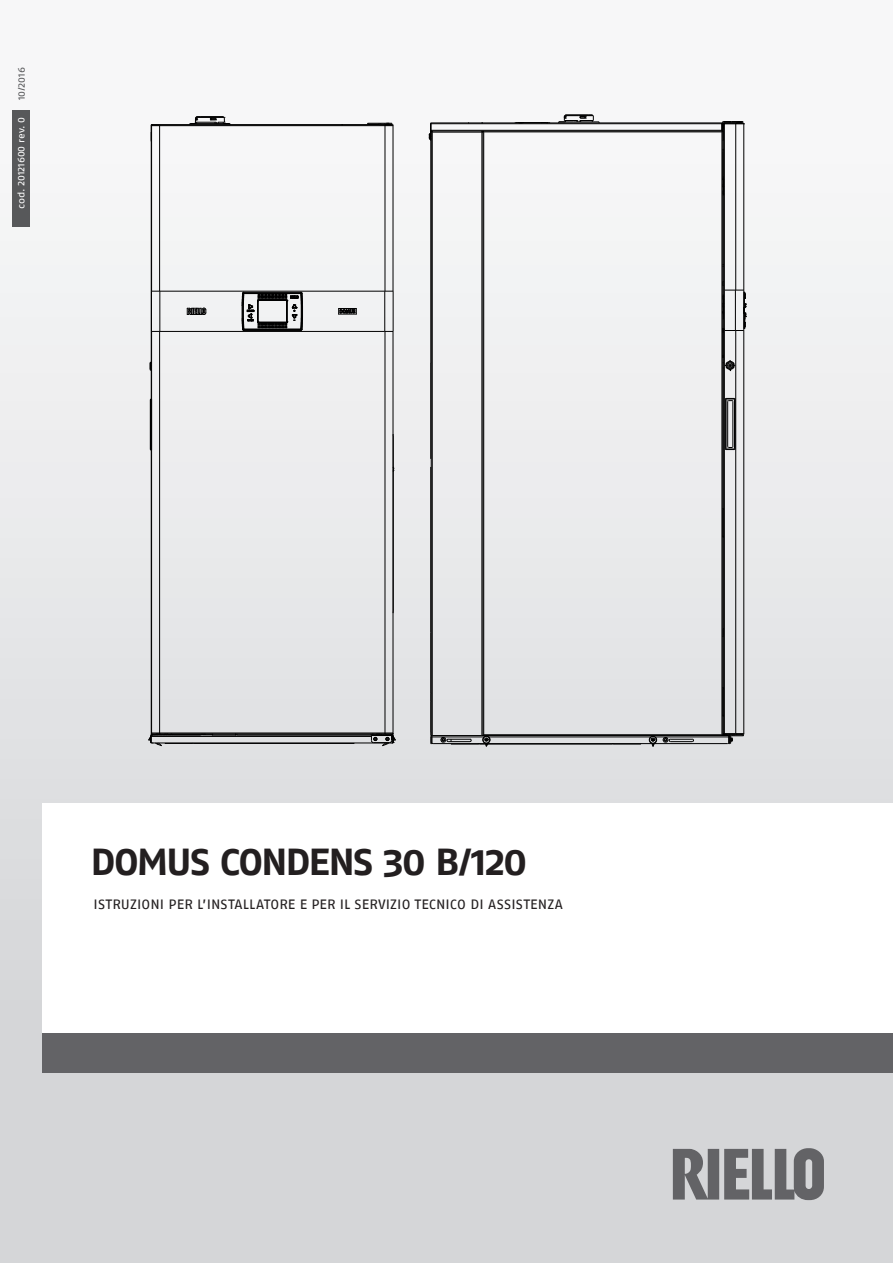
<style>
.page{position:relative;width:893px;height:1263px;background:#fff}
.page>*{position:absolute;margin:0;border:0;box-sizing:border-box;transform-origin:0 0}
.t1{font:37.5px "Fago Ex Bold Lf";letter-spacing:-.05em;color:#231f20}
.t2{font:13.5px "Fago Ex Regular Lf";letter-spacing:.01em;color:#231f20}
.t3{font:9.45px "Fago Ex Regular Lf";letter-spacing:-.005em;color:#fff}
.t4{font:9.45px "Fago Ex Regular Lf";letter-spacing:-.015em;color:#57585a}
</style>
<div class="page">
<div style="left:0;top:0;width:893px;height:1263px;background:linear-gradient(to bottom,#f9f9fa,#d0d1d3)"></div>
<div style="left:43px;top:1033px;width:850px;height:40px;background:#636366"></div>
<div style="left:43px;top:803px;width:850px;height:230px;background:#fff"></div>
<div style="left:13px;top:110px;width:17px;height:116px;background:#57585a"></div>
<svg style="left:673px;top:1148px;width:151px;height:52px;background:#88888b"></svg>
<hr style="left:152px;top:742px;width:239px;height:1px;background:#000">
<hr style="left:151px;top:736px;width:220px;height:1px;background:#000">
<hr style="left:237px;top:734px;width:134px;height:1px;background:#000">
<hr style="left:193px;top:743px;width:133px;height:1px;background:#000">
<svg style="left:326px;top:743px;width:29px;height:1px"></svg>
<svg style="left:392px;top:466px;width:3px;height:7px"></svg>
<svg style="left:189px;top:116px;width:42px;height:8px"></svg>
<svg style="left:149px;top:361px;width:2px;height:10px"></svg>
<hr style="left:393px;top:126px;width:1px;height:165px;background:#000">
<hr style="left:393px;top:331px;width:1px;height:402px;background:#000">
<hr style="left:385px;top:126px;width:1px;height:165px;background:#000">
<hr style="left:385px;top:331px;width:1px;height:402px;background:#000">
<hr style="left:160px;top:125px;width:225px;height:1px;background:#000">
<hr style="left:159px;top:126px;width:1px;height:165px;background:#000">
<hr style="left:159px;top:331px;width:1px;height:402px;background:#000">
<hr style="left:160px;top:124px;width:225px;height:1px;background:#000">
<hr style="left:151px;top:126px;width:1px;height:165px;background:#000">
<hr style="left:151px;top:331px;width:1px;height:402px;background:#000">
<hr style="left:160px;top:733px;width:225px;height:1px;background:#000">
<svg style="left:147px;top:732px;width:91px;height:15px"></svg>
<svg style="left:150px;top:124px;width:10px;height:19px"></svg>
<hr style="left:151px;top:291px;width:1px;height:40px;background:#000">
<hr style="left:160px;top:291px;width:1px;height:40px;background:#000">
<svg style="left:242px;top:292px;width:61px;height:39px"></svg>
<hr style="left:244px;top:330px;width:57px;height:1px;background:#000">
<hr style="left:384px;top:291px;width:1px;height:40px;background:#000">
<hr style="left:160px;top:291px;width:225px;height:1px;background:#000">
<hr style="left:160px;top:331px;width:225px;height:1px;background:#000">
<hr style="left:393px;top:291px;width:1px;height:40px;background:#000">
<svg style="left:367px;top:123px;width:27px;height:3px"></svg>
<svg style="left:370px;top:732px;width:27px;height:15px"></svg>
<hr style="left:150px;top:400px;width:1px;height:49px;background:#000">
<svg style="left:338px;top:308px;width:19px;height:7px"></svg>
<svg style="left:187px;top:308px;width:20px;height:7px"></svg>
<hr style="left:433px;top:743px;width:295px;height:1px;background:#000">
<hr style="left:489px;top:737px;width:162px;height:1px;background:#000">
<hr style="left:655px;top:737px;width:74px;height:1px;background:#000">
<svg style="left:662px;top:736px;width:32px;height:7px"></svg>
<hr style="left:487px;top:744px;width:125px;height:1px;background:#000">
<svg style="left:612px;top:744px;width:29px;height:1px"></svg>
<hr style="left:430px;top:701px;width:1px;height:31px;background:#000">
<hr style="left:430px;top:363px;width:1px;height:96px;background:#000">
<hr style="left:430px;top:633px;width:1px;height:60px;background:#000">
<hr style="left:430px;top:467px;width:1px;height:166px;background:#000">
<div style="left:649px;top:736px;width:8px;height:8px;border:1px solid #000;border-radius:50%"></div>
<div style="left:483px;top:736px;width:7px;height:8px;border:1px solid #000;border-radius:50%"></div>
<svg style="left:650px;top:737px;width:6px;height:10px"></svg>
<hr style="left:430px;top:138px;width:1px;height:225px;background:#000">
<hr style="left:432px;top:132px;width:50px;height:1px;background:#000">
<hr style="left:432px;top:132px;width:1px;height:603px;background:#000">
<hr style="left:431px;top:131px;width:1px;height:604px;background:#000">
<svg style="left:558px;top:115px;width:42px;height:7px"></svg>
<hr style="left:483px;top:735px;width:240px;height:1px;background:#000">
<svg style="left:430px;top:732px;width:59px;height:14px"></svg>
<hr style="left:482px;top:131px;width:1px;height:604px;background:#000">
<hr style="left:484px;top:734px;width:238px;height:1px;background:#000">
<hr style="left:483px;top:132px;width:1px;height:603px;background:#000">
<hr style="left:484px;top:132px;width:238px;height:1px;background:#000">
<hr style="left:722px;top:132px;width:1px;height:603px;background:#000">
<hr style="left:431px;top:122px;width:291px;height:1px;background:#000">
<hr style="left:431px;top:123px;width:291px;height:1px;background:#000">
<hr style="left:431px;top:130px;width:291px;height:1px;background:#000">
<hr style="left:431px;top:131px;width:291px;height:1px;background:#000">
<svg style="left:428px;top:122px;width:6px;height:19px"></svg>
<hr style="left:743px;top:124px;width:1px;height:166px;background:#000">
<hr style="left:743px;top:330px;width:1px;height:403px;background:#000">
<hr style="left:735px;top:124px;width:1px;height:166px;background:#000">
<hr style="left:735px;top:330px;width:1px;height:403px;background:#000">
<hr style="left:724px;top:124px;width:1px;height:166px;background:#000">
<hr style="left:724px;top:330px;width:1px;height:403px;background:#000">
<hr style="left:723px;top:124px;width:1px;height:610px;background:#000">
<svg style="left:721px;top:687px;width:24px;height:57px"></svg>
<svg style="left:722px;top:508px;width:2px;height:28px"></svg>
<svg style="left:720px;top:121px;width:25px;height:75px"></svg>
<hr style="left:725px;top:399px;width:1px;height:50px;background:#000">
<hr style="left:734px;top:399px;width:1px;height:50px;background:#000">
<hr style="left:726px;top:399px;width:1px;height:50px;background:#000">
<svg style="left:724px;top:397px;width:12px;height:5px"></svg>
<hr style="left:732px;top:401px;width:1px;height:46px;background:#000">
<svg style="left:724px;top:446px;width:12px;height:4px"></svg>
<hr style="left:727px;top:401px;width:1px;height:46px;background:#000">
<svg style="left:721px;top:281px;width:26px;height:90px"></svg>
<p class="t4" style="left:16px;top:100px;width:35px;rotate:-90deg">10/2016</p>
<p class="t3" style="left:16px;top:209px;width:94px;rotate:-90deg">cod. 20121600 rev. 0</p>
<p class="t1" style="left:90px;top:839px;width:438px">DOMUS CONDENS 30 B/120</p>
<p class="t2" style="left:94px;top:896px;width:471px">ISTRUZIONI PER L’INSTALLATORE E PER IL SERVIZIO TECNICO DI ASSISTENZA</p>
</div>
